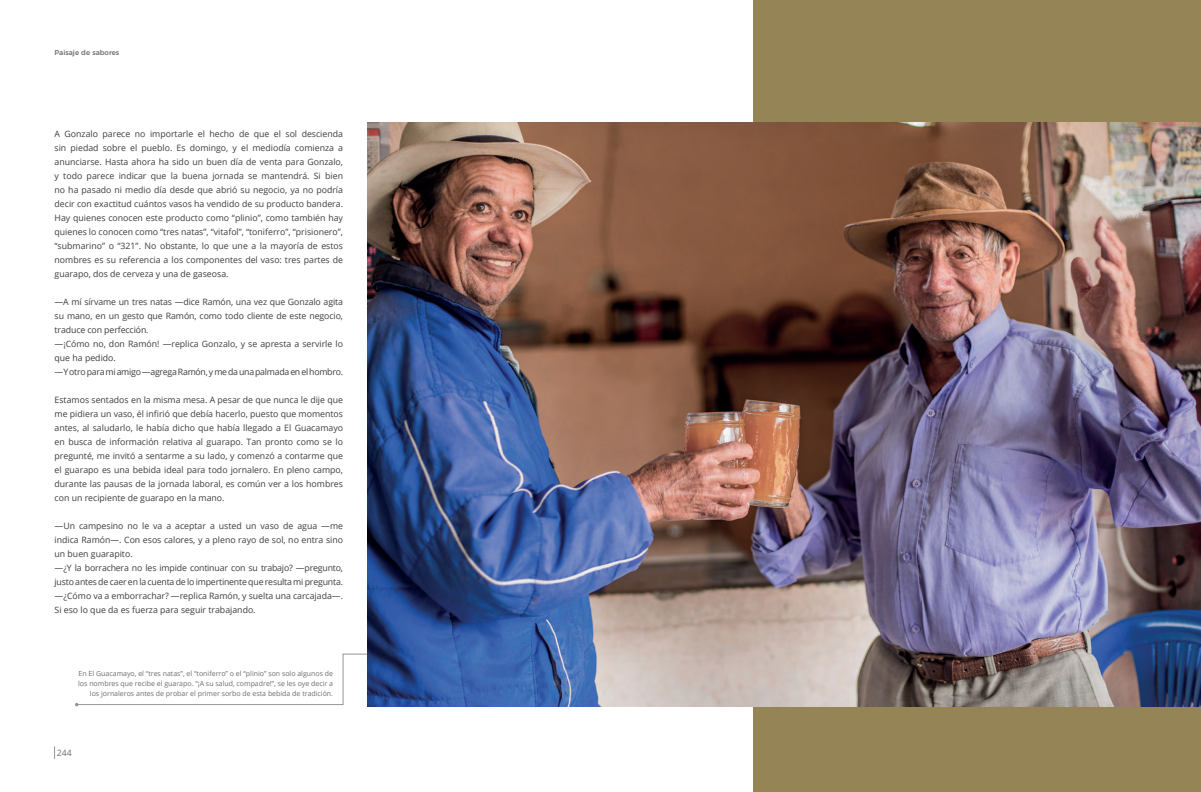
<style>
.page{position:relative;width:1201px;height:792px;background:#fff}
.page>*{position:absolute;margin:0;border:0;box-sizing:border-box;transform-origin:0 0}
.t1{font:8.75px/14px "Open Sans";color:#3e3e3f;text-align:justify}
.t2{font:8.75px "Open Sans";color:#6c6d70}
.t3{font:7px/9.6px "Open Sans";color:#6c6d70;text-align:right}
.t4{font:500 7px "Montserrat";color:#6c6d70}
</style>
<div class="page">
<svg style="left:54px;top:746px;width:1px;height:12px"></svg>
<div style="left:753px;top:0;width:447px;height:791px;background:#948456"></div>
<svg style="left:75px;top:653px;width:293px;height:53px"></svg>
<img style="left:368px;top:123px;width:832px;height:583px">
<p class="t4" style="left:55px;top:47px;width:66px">Paisaje de sabores</p>
<p class="t1" style="left:55px;top:126px;width:290px">A Gonzalo parece no importarle el hecho de que el sol descienda sin piedad sobre el pueblo. Es domingo, y el mediodía comienza a anunciarse. Hasta ahora ha sido un buen día de venta para Gonzalo, y todo parece indicar que la buena jornada se mantendrá. Si bien no ha pasado ni medio día desde que abrió su negocio, ya no podría decir con exactitud cuántos vasos ha vendido de su producto bandera.<br>Hay quienes conocen este producto como “plinio”, como también hay quienes lo conocen como “tres natas”, “vitafol”, “toniferro”, “prisionero”, “submarino” o “321”. No obstante, lo que une a la mayoría de estos nombres es su referencia a los componentes del vaso: tres partes de guarapo, dos de cerveza y una de gaseosa.</p>
<p class="t1" style="left:55px;top:294px;width:290px;text-align:left">—A mí sírvame un tres natas —dice Ramón, una vez que Gonzalo agita su mano, en un gesto que Ramón, como todo cliente de este negocio, traduce con perfección.<br>—¡Cómo no, don Ramón! —replica Gonzalo, y se apresta a servirle lo que ha pedido.<br>—Y otro para mi amigo —agrega Ramón, y me da una palmada en el hombro.</p>
<p class="t1" style="left:55px;top:392px;width:290px">Estamos sentados en la misma mesa. A pesar de que nunca le dije que me pidiera un vaso, él infirió que debía hacerlo, puesto que momentos antes, al saludarlo, le había dicho que había llegado a El Guacamayo en busca de información relativa al guarapo. Tan pronto como se lo pregunté, me invitó a sentarme a su lado, y comenzó a contarme que el guarapo es una bebida ideal para todo jornalero. En pleno campo, durante las pausas de la jornada laboral, es común ver a los hombres con un recipiente de guarapo en la mano.</p>
<p class="t1" style="left:55px;top:518px;width:290px;text-align:left">—Un campesino no le va a aceptar a usted un vaso de agua —me indica Ramón—. Con esos calores, y a pleno rayo de sol, no entra sino un buen guarapito.<br>—¿Y la borrachera no les impide continuar con su trabajo? —pregunto, justo antes de caer en la cuenta de lo impertinente que resulta mi pregunta. —¿Cómo va a emborrachar? —replica Ramón, y suelta una carcajada—.<br>Si eso lo que da es fuerza para seguir trabajando.</p>
<p class="t3" style="left:78px;top:668px;width:256px">En El Guacamayo, el “tres natas”, el “toniferro” o el “plinio” son solo algunos de los nombres que recibe el guarapo. “¡A su salud, compadre!”, se les oye decir a los jornaleros antes de probar el primer sorbo de esta bebida de tradición.</p>
<p class="t2" style="left:57px;top:746px;width:17px">244</p>
</div>
